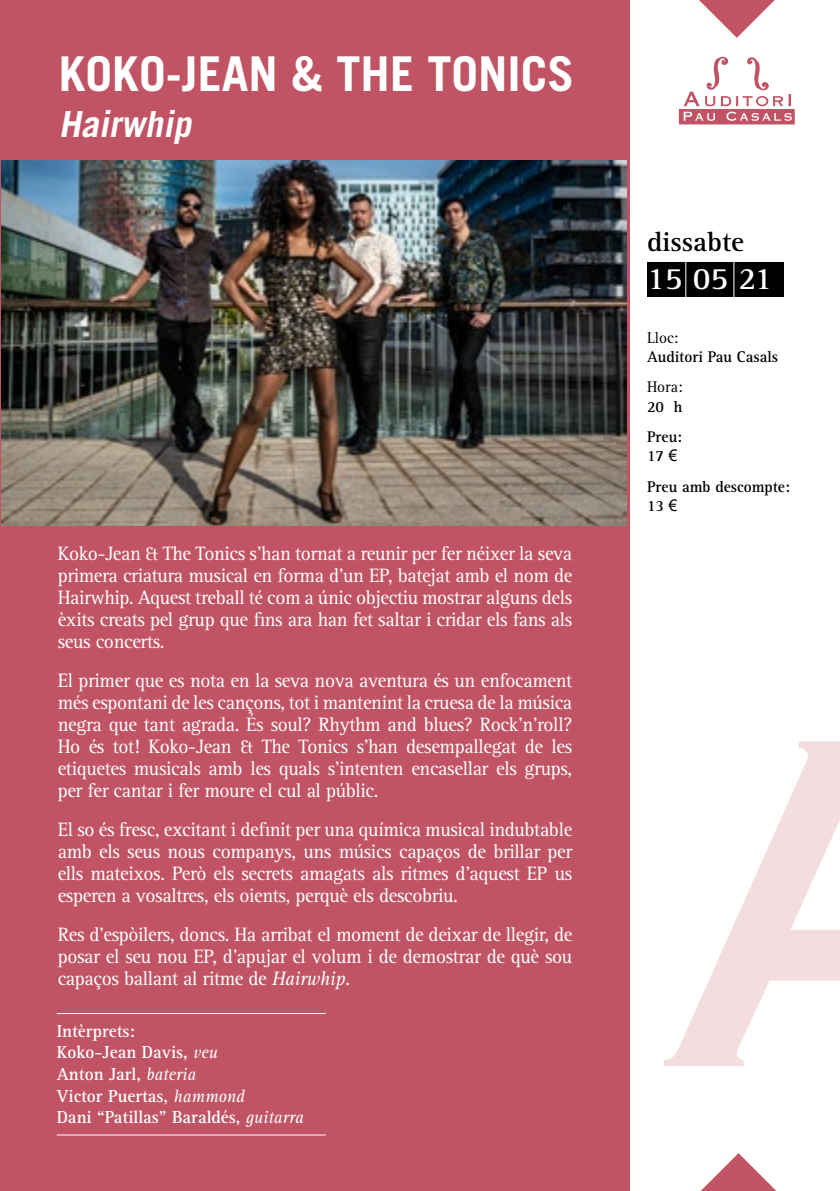
<style>
.page{position:relative;width:840px;height:1191px;background:#fff}
.page>*{position:absolute;margin:0;border:0;box-sizing:border-box;transform-origin:0 0}
.t1{font:700 48px "Trade Gothic LT Std";color:#fff}
.t2{font:italic 700 36px "Trade Gothic LT Std";color:#fff}
.t3{font:700 32px "Rotis Serif";color:#fff}
.t4{font:700 28px "Rotis Serif";color:#000}
.t5{font:20px/22px "Rotis Serif";letter-spacing:-.02em;color:#fff;text-align:justify}
.t6{font:700 18px/21.6px "Rotis Serif";color:#fff;scale:.96 1}
.t7{font:700 16px/30.6px "Rotis Serif";color:#000;scale:.96 1}
.t8{font:16px "Rotis Serif";color:#000;scale:.96 1}
.s1{font-style:italic}
.s2{font-weight:400;font-style:italic}
.s3{font-family:"Arial";font-weight:400}
</style>
<div class="page">
<div style="left:0;top:0;width:629px;height:1191px;background:#c15464"></div>
<div style="left:646px;top:262px;width:136px;height:35px;background:#000"></div>
<hr style="left:685px;top:255px;width:1px;height:54px;background:#fff">
<hr style="left:733px;top:255px;width:1px;height:54px;background:#fff">
<svg style="left:678px;top:57px;width:116px;height:67px"></svg>
<svg style="left:699px;top:0;width:75px;height:38px"></svg>
<svg style="left:700px;top:1153px;width:76px;height:38px"></svg>
<hr style="left:57px;top:1013px;width:268px;height:1px;background:#fff">
<hr style="left:57px;top:1134px;width:268px;height:1px;background:#fff">
<img style="left:1px;top:161px;width:625px;height:365px">
<svg style="left:664px;top:741px;width:175px;height:325px"></svg>
<h1 class="t1" style="left:59px;top:45px;width:516px">KOKO-JEAN &amp; THE TONICS</h1>
<h2 class="t2" style="left:59px;top:102px;width:141px">Hairwhip</h2>
<p class="t5" style="left:58px;top:543px;width:516px">Koko-Jean &amp; The Tonics s’han tornat a reunir per fer néixer la seva primera criatura musical en forma d’un EP, batejat amb el nom de Hairwhip. Aquest treball té com a únic objectiu mostrar alguns dels èxits creats pel grup que fins ara han fet saltar i cridar els fans als seus concerts.</p>
<p class="t5" style="left:58px;top:670px;width:516px">El primer que es nota en la seva nova aventura és un enfocament més espontani de les cançons, tot i mantenint la cruesa de la música negra que tant agrada. És soul? Rhythm and blues? Rock’n’roll?<br>Ho és tot! Koko-Jean &amp; The Tonics s’han desempallegat de les etiquetes musicals amb les quals s’intenten encasellar els grups, per fer cantar i fer moure el cul al públic.</p>
<p class="t5" style="left:58px;top:819px;width:516px">El so és fresc, excitant i definit per una química musical indubtable amb els seus nous companys, uns músics capaços de brillar per ells mateixos. Però els secrets amagats als ritmes d’aquest EP us esperen a vosaltres, els oients, perquè els descobriu.</p>
<p class="t5" style="left:58px;top:924px;width:516px">Res d’espòilers, doncs. Ha arribat el moment de deixar de llegir, de posar el seu nou EP, d’apujar el volum i de demostrar de què sou capaços ballant al ritme de <span class="s1">Hairwhip</span>.</p>
<p class="t6" style="left:57px;top:1020px;width:259px">Intèrprets:<br>Koko-Jean Davis, <span class="s2">veu<br></span>Anton Jarl, <span class="s2">bateria<br></span>Victor Puertas, <span class="s2">hammond<br></span>Dani “Patillas” Baraldés, <span class="s2">guitarra</span></p>
<h3 class="t4" style="left:646px;top:225px;width:99px">dissabte</h3>
<h3 class="t3" style="left:646px;top:260px;width:127px">15 05 21</h3>
<p class="t8" style="left:646px;top:328px;width:34px">Lloc:</p>
<p class="t7" style="left:646px;top:341px;width:138px">Auditori Pau Casals</p>
<p class="t8" style="left:646px;top:378px;width:39px">Hora:</p>
<p class="t7" style="left:646px;top:391px;width:38px">20 h<br>Preu:</p>
<p class="t7" style="left:646px;top:441px;width:150px">17 <span class="s3">€<br></span>Preu amb descompte:</p>
<p class="t7" style="left:646px;top:491px;width:33px">13 <span class="s3">€</span></p>
</div>
